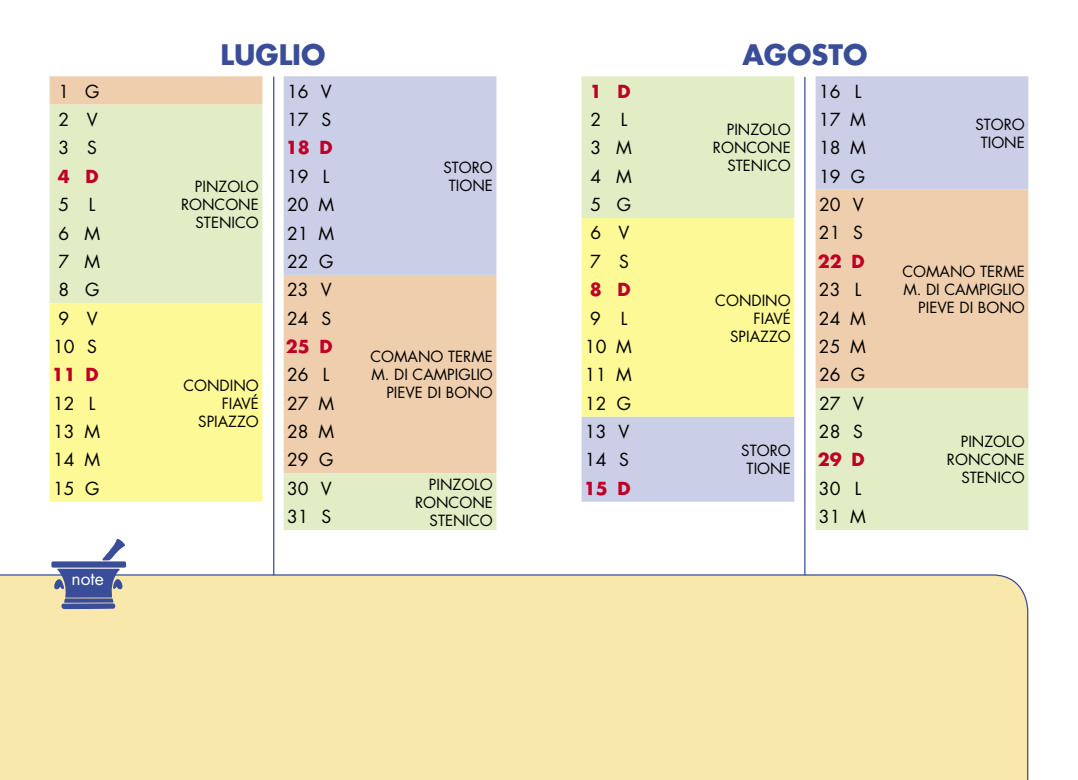
<style>
.page{position:relative;width:1078px;height:780px;background:#fff}
.page>*{position:absolute;margin:0;border:0;box-sizing:border-box;transform-origin:0 0}
.t1{font:700 27.5px "Futura Std";color:#3a4d98}
.t2{font:17.5px/28.2px "Futura Std";color:#000}
.t3{font:700 17.5px "Futura Std";color:#be0027}
.t4{font:17.5px "Futura Std";color:#fff}
.t5{font:15px/18px "Futura Std";color:#000;text-align:right}
</style>
<div class="page">
<div style="left:0;top:574px;width:1028px;height:206px;background:#f8e8ac"></div>
<svg style="left:51px;top:539px;width:75px;height:70px"></svg>
<hr style="left:273px;top:77px;width:1px;height:498px;background:#3a4d98">
<hr style="left:804px;top:77px;width:1px;height:498px;background:#3a4d98">
<svg style="left:50px;top:76px;width:225px;height:29px;background:#eed0b3"></svg>
<div style="left:283px;top:76px;width:213px;height:29px;background:#cacee6"></div>
<svg style="left:50px;top:105px;width:446px;height:425px;background:#e2decc"></svg>
<div style="left:50px;top:303px;width:212px;height:198px;background:#fdf996"></div>
<svg style="left:581px;top:501px;width:447px;height:29px"></svg>
<svg style="left:581px;top:76px;width:447px;height:425px;background:#dae0d6"></svg>
<div style="left:815px;top:190px;width:213px;height:198px;background:#efceae"></div>
<div style="left:581px;top:218px;width:213px;height:198px;background:#fdf996"></div>
<h1 class="t1" style="left:220px;top:37px;width:107px">LUGLIO</h1>
<p class="t2" style="left:58px;top:77px;width:42px">1 G</p>
<p class="t2" style="left:287px;top:77px;width:46px">16 V</p>
<p class="t2" style="left:58px;top:106px;width:41px">2 V</p>
<p class="t2" style="left:287px;top:106px;width:46px">17 S</p>
<p class="t2" style="left:58px;top:134px;width:40px">3 S</p>
<p class="t3" style="left:286px;top:136px;width:48px">18 D</p>
<p class="t3" style="left:58px;top:164px;width:42px">4 D</p>
<p class="t2" style="left:287px;top:162px;width:44px">19 L</p>
<p class="t2" style="left:58px;top:191px;width:39px">5 L</p>
<p class="t2" style="left:287px;top:191px;width:48px">20 M</p>
<p class="t2" style="left:58px;top:219px;width:43px">6 M</p>
<p class="t2" style="left:287px;top:219px;width:48px">21 M</p>
<p class="t2" style="left:58px;top:247px;width:43px">7 M</p>
<p class="t2" style="left:287px;top:247px;width:48px">22 G</p>
<p class="t2" style="left:58px;top:276px;width:42px">8 G</p>
<p class="t2" style="left:287px;top:276px;width:46px">23 V</p>
<p class="t5" style="left:181px;top:178px;width:79px">PINZOLO<br>RONCONE<br>STENICO</p>
<p class="t2" style="left:58px;top:304px;width:41px">9 V</p>
<p class="t2" style="left:287px;top:304px;width:46px">24 S</p>
<p class="t5" style="left:443px;top:158px;width:51px;text-align:center">STORO<br>TIONE</p>
<p class="t2" style="left:53px;top:332px;width:46px">10 S</p>
<p class="t3" style="left:286px;top:335px;width:48px">25 D</p>
<p class="t3" style="left:52px;top:363px;width:48px">11 D</p>
<p class="t2" style="left:287px;top:361px;width:44px">26 L</p>
<p class="t2" style="left:53px;top:389px;width:44px">12 L</p>
<p class="t2" style="left:287px;top:389px;width:48px">27 M</p>
<p class="t2" style="left:53px;top:417px;width:48px">13 M</p>
<p class="t2" style="left:287px;top:417px;width:48px">28 M</p>
<p class="t2" style="left:53px;top:446px;width:48px">14 M</p>
<p class="t2" style="left:287px;top:446px;width:48px">29 G</p>
<p class="t2" style="left:53px;top:474px;width:48px">15 G</p>
<p class="t2" style="left:287px;top:474px;width:46px">30 V</p>
<p class="t5" style="left:415px;top:475px;width:79px">PINZOLO<br>RONCONE</p>
<p class="t2" style="left:287px;top:502px;width:46px">31 S</p>
<p class="t5" style="left:429px;top:511px;width:65px">STENICO</p>
<p class="t5" style="left:370px;top:348px;width:124px">COMANO TERME<br>M. DI CAMPIGLIO<br>PIEVE DI BONO</p>
<p class="t5" style="left:183px;top:376px;width:77px">CONDINO<br>FIAVÉ<br>SPIAZZO</p>
<p class="t4" style="left:71px;top:567px;width:34px">note</p>
<p class="t3" style="left:589px;top:79px;width:42px">1 D</p>
<h1 class="t1" style="left:742px;top:37px;width:127px">AGOSTO</h1>
<p class="t2" style="left:818px;top:77px;width:44px">16 L</p>
<p class="t2" style="left:590px;top:106px;width:39px">2 L</p>
<p class="t2" style="left:818px;top:106px;width:48px">17 M</p>
<p class="t2" style="left:590px;top:134px;width:43px">3 M</p>
<p class="t2" style="left:818px;top:134px;width:48px">18 M</p>
<p class="t2" style="left:590px;top:162px;width:43px">4 M</p>
<p class="t2" style="left:818px;top:162px;width:48px">19 G</p>
<p class="t2" style="left:590px;top:191px;width:42px">5 G</p>
<p class="t2" style="left:818px;top:191px;width:46px">20 V</p>
<p class="t5" style="left:712px;top:121px;width:79px">PINZOLO<br>RONCONE<br>STENICO</p>
<p class="t2" style="left:590px;top:219px;width:41px">6 V</p>
<p class="t2" style="left:818px;top:219px;width:46px">21 S</p>
<p class="t2" style="left:590px;top:247px;width:40px">7 S</p>
<p class="t3" style="left:817px;top:249px;width:48px">22 D</p>
<p class="t3" style="left:589px;top:278px;width:42px">8 D</p>
<p class="t2" style="left:818px;top:276px;width:44px">23 L</p>
<p class="t2" style="left:590px;top:304px;width:39px">9 L</p>
<p class="t2" style="left:818px;top:304px;width:48px">24 M</p>
<p class="t2" style="left:584px;top:332px;width:48px">10 M</p>
<p class="t2" style="left:818px;top:332px;width:48px">25 M</p>
<p class="t2" style="left:585px;top:361px;width:48px">11 M</p>
<p class="t2" style="left:818px;top:361px;width:48px">26 G</p>
<p class="t2" style="left:585px;top:389px;width:48px">12 G</p>
<p class="t2" style="left:818px;top:389px;width:46px">27 V</p>
<p class="t5" style="left:715px;top:291px;width:77px">CONDINO<br>FIAVÉ<br>SPIAZZO</p>
<p class="t2" style="left:584px;top:417px;width:46px">13 V</p>
<p class="t2" style="left:818px;top:417px;width:46px">28 S</p>
<p class="t5" style="left:741px;top:442px;width:51px;text-align:center">STORO<br>TIONE</p>
<p class="t2" style="left:584px;top:446px;width:46px">14 S</p>
<p class="t3" style="left:817px;top:448px;width:48px">29 D</p>
<p class="t3" style="left:583px;top:476px;width:48px">15 D</p>
<p class="t2" style="left:818px;top:474px;width:48px">30 L<br>31 M</p>
<p class="t5" style="left:975px;top:116px;width:51px;text-align:center">STORO<br>TIONE</p>
<p class="t5" style="left:902px;top:263px;width:124px">COMANO TERME<br>M. DI CAMPIGLIO<br>PIEVE DI BONO</p>
<p class="t5" style="left:946px;top:433px;width:79px">PINZOLO<br>RONCONE<br>STENICO</p>
</div>
